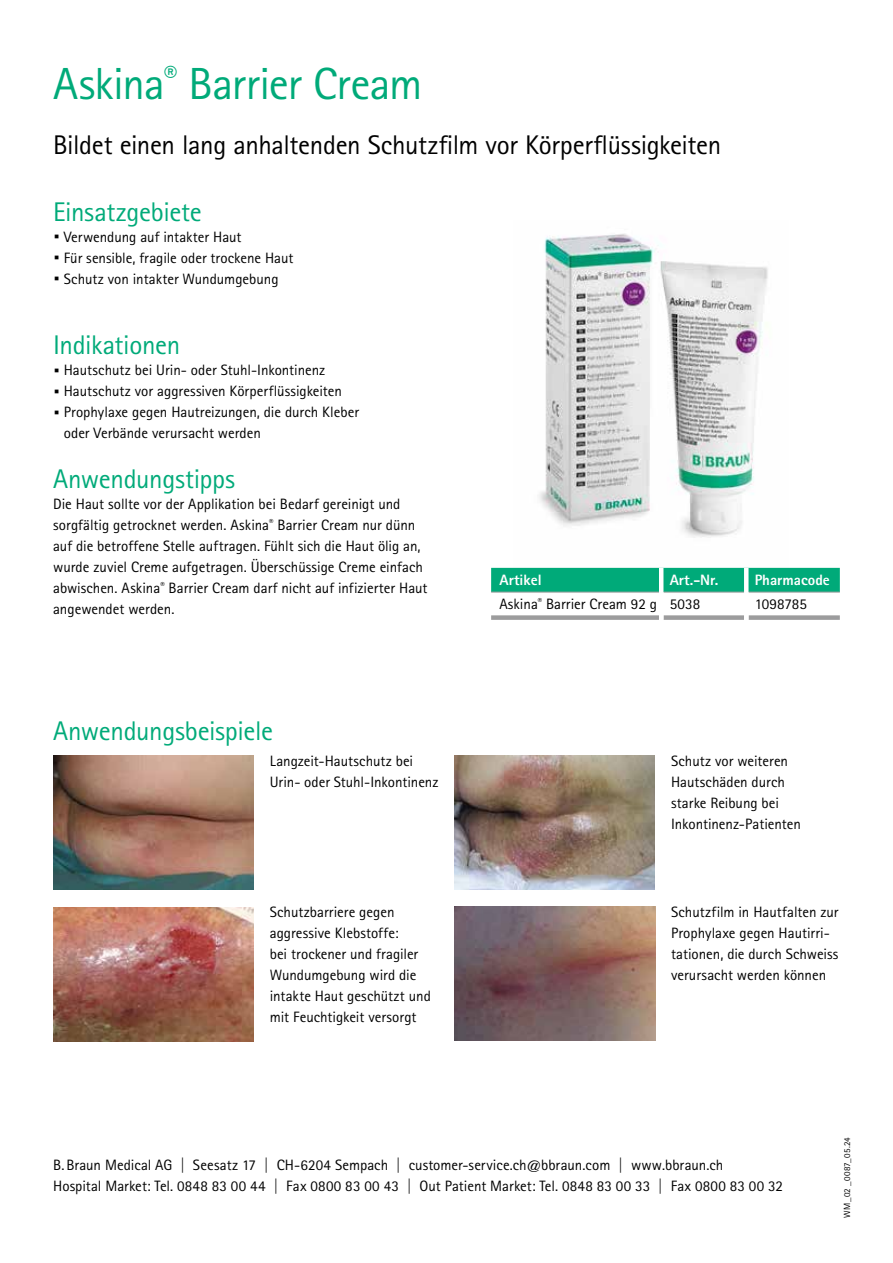
<style>
.page{position:relative;width:893px;height:1263px;background:#fff}
.page>*{position:absolute;margin:0;border:0;box-sizing:border-box;transform-origin:0 0}
.t1{font:45px "Rotis Sans Serif Pro";letter-spacing:-.02em;color:#00aa79}
.t2{font:27px "Rotis Sans Serif Pro";letter-spacing:-.015em;color:#00aa79}
.t3{font:27px "Rotis Sans Serif Pro";letter-spacing:-.015em;color:#000}
.t4{font:15px/21px "Rotis Sans Serif Pro";color:#000}
.t5{font:800 15px "Rotis Sans Serif Pro";color:#fff}
.t6{font:9px "Rotis Sans Serif Pro";letter-spacing:.025em;color:#000}
.s1{font-weight:800;font-size:30px}
</style>
<div class="page">
<img style="left:53px;top:755px;width:201px;height:134px">
<img style="left:454px;top:755px;width:201px;height:134px">
<img style="left:53px;top:907px;width:201px;height:134px">
<img style="left:454px;top:907px;width:201px;height:134px">
<img style="left:513px;top:233px;width:276px;height:335px">
<div style="left:491px;top:568px;width:349px;height:24px;background:#00aa79"></div>
<hr style="left:491px;top:592px;width:168px;height:1px;background:#9c9c9d">
<hr style="left:663px;top:592px;width:81px;height:1px;background:#9c9c9d">
<hr style="left:748px;top:592px;width:92px;height:1px;background:#9c9c9d">
<hr style="left:659px;top:568px;width:4px;height:24px;background:#fff">
<hr style="left:744px;top:568px;width:4px;height:24px;background:#fff">
<div style="left:491px;top:615px;width:168px;height:5px;background:#9c9c9d"></div>
<div style="left:663px;top:615px;width:81px;height:5px;background:#9c9c9d"></div>
<div style="left:748px;top:615px;width:92px;height:5px;background:#9c9c9d"></div>
<h1 class="t1" style="left:53px;top:57px;width:371px">Askina<sup>®</sup> Barrier Cream</h1>
<h2 class="t3" style="left:53px;top:128px;width:669px">Bildet einen lang anhaltenden Schutzfilm vor Körperflüssigkeiten</h2>
<h2 class="t2" style="left:53px;top:195px;width:150px">Einsatzgebiete</h2>
<p class="t4" style="left:53px;top:226px;width:242px"><span class="s1">·</span> Verwendung auf intakter Haut<br><span class="s1">·</span> Für sensible, fragile oder trockene Haut <span class="s1">·</span> Schutz von intakter Wundumgebung</p>
<h2 class="t2" style="left:53px;top:329px;width:129px">Indikationen</h2>
<p class="t4" style="left:53px;top:360px;width:274px"><span class="s1">·</span> Hautschutz bei Urin- oder Stuhl-Inkontinenz</p>
<p class="t4" style="left:53px;top:381px;width:290px"><span class="s1">·</span> Hautschutz vor aggressiven Körperflüssigkeiten</p>
<p class="t4" style="left:53px;top:402px;width:307px"><span class="s1">·</span> Prophylaxe gegen Hautreizungen, die durch Kleber</p>
<p class="t4" style="left:64px;top:423px;width:199px">oder Verbände verursacht werden</p>
<h2 class="t2" style="left:53px;top:463px;width:184px">Anwendungstipps</h2>
<p class="t4" style="left:53px;top:494px;width:376px">Die Haut sollte vor der Applikation bei Bedarf gereinigt und sorgfältig getrocknet werden. Askina<sup>®</sup> Barrier Cream nur dünn auf die betroffene Stelle auftragen. Fühlt sich die Haut ölig an, wurde zuviel Creme aufgetragen. Überschüssige Creme einfach abwischen. Askina<sup>®</sup> Barrier Cream darf nicht auf infizierter Haut angewendet werden.</p>
<h2 class="t2" style="left:53px;top:715px;width:221px">Anwendungsbeispiele</h2>
<p class="t5" style="left:500px;top:570px;width:43px">Artikel</p>
<p class="t5" style="left:670px;top:570px;width:50px">Art.-Nr.</p>
<p class="t5" style="left:755px;top:570px;width:76px">Pharmacode</p>
<p class="t4" style="left:500px;top:593px;width:202px">Askina<sup>®</sup> Barrier Cream 92 g 5038</p>
<p class="t4" style="left:755px;top:593px;width:54px">1098785</p>
<p class="t4" style="left:270px;top:750px;width:170px">Langzeit-Hautschutz bei<br>Urin- oder Stuhl-Inkontinenz</p>
<p class="t4" style="left:671px;top:750px;width:131px">Schutz vor weiteren<br>Hautschäden durch starke Reibung bei<br>Inkontinenz-Patienten</p>
<p class="t4" style="left:270px;top:902px;width:163px">Schutzbarriere gegen aggressive Klebstoffe:<br>bei trockener und fragiler<br>Wundumgebung wird die intakte Haut geschützt und mit Feuchtigkeit versorgt</p>
<p class="t4" style="left:671px;top:902px;width:169px">Schutzfilm in Hautfalten zur<br>Prophylaxe gegen Hautirri&shy;tationen, die durch Schweiss verursacht werden können</p>
<p class="t4" style="left:53px;top:1154px;width:731px">B.Braun Medical AG | Seesatz 17 | CH-6204 Sempach | customer-service.ch@bbraun.com | www.bbraun.ch<br>Hospital Market: Tel. 0848 83 00 44 | Fax 0800 83 00 43 | Out Patient Market: Tel. 0848 83 00 33 | Fax 0800 83 00 32</p>
<p class="t6" style="left:842px;top:1217px;width:82px;rotate:-90deg">WM_02 _0087_05.24</p>
</div>
